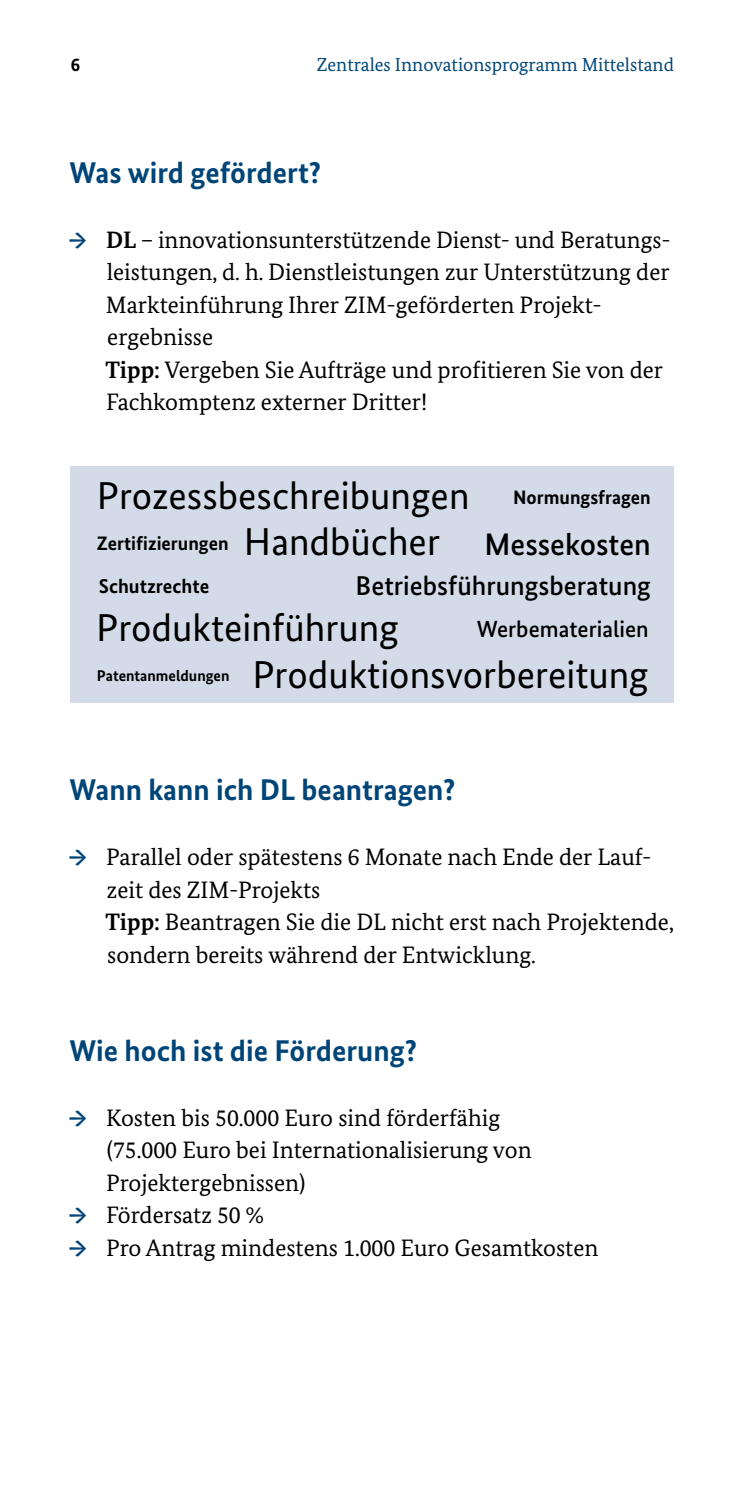
<style>
.page{position:relative;width:745px;height:1489px;background:#fff}
.page>*{position:absolute;margin:0;border:0;box-sizing:border-box;transform-origin:0 0}
.t1{font:39px "Bundes Sans";color:#000}
.t2{font:700 30px "Bundes Sans";color:#004578}
.t3{font:500 27.25px "Bundes Sans";color:#000}
.t4{font:23.75px/32.5px "Bundes Serif";color:#000}
.t5{font:500 23.25px "Bundes Sans";color:#000}
.t6{font:700 20px "Bundes Sans";color:#000}
.t7{font:700 19.5px "Bundes Sans";color:#000}
.t8{font:18.75px "Bundes Serif";color:#004578}
.t9{font:700 18.75px "Bundes Sans";color:#000}
.t10{font:700 15.5px "Bundes Sans";color:#000}
.s1{font-weight:700;color:#004578}
.s2{font-weight:700}
.s3{font-weight:700;font-size:19.5px}
.s4{font-weight:400;font-size:39px}
.s5{font-weight:500;font-size:31px}
</style>
<div class="page">
<div style="left:71px;top:466px;width:602px;height:236px;background:#d4dbe8"></div>
<p class="t9" style="left:71px;top:53px;width:11px">6</p>
<p class="t8" style="left:316px;top:53px;width:358px">Zentrales Innovationsprogramm Mittelstand</p>
<h2 class="t2" style="left:69px;top:154px;width:253px">Was wird gefördert?</h2>
<p class="t4" style="left:105px;top:223px;width:566px;text-indent:-37px"><span class="s1">→</span> <span class="s2">DL</span> – innovationsunterstützende Dienst- und Beratungs&shy;leistungen, d. h. Dienstleistungen zur Unterstützung der Markteinführung Ihrer ZIM-geförderten Projekt&shy;ergebnisse<br><span class="s2">Tipp:</span> Vergeben Sie Aufträge und profitieren Sie von der Fachkomptenz externer Dritter!</p>
<p class="t1" style="left:97px;top:472px;width:555px">Prozessbeschreibungen <span class="s3">Normungsfragen</span></p>
<p class="t7" style="left:97px;top:531px;width:555px">Zertifizierungen <span class="s4">Handbücher</span> <span class="s5">Messekosten</span></p>
<p class="t6" style="left:99px;top:574px;width:112px">Schutzrechte</p>
<p class="t3" style="left:355px;top:569px;width:297px">Betriebsführungsberatung</p>
<p class="t1" style="left:96px;top:604px;width:304px">Produkteinführung</p>
<p class="t5" style="left:476px;top:615px;width:173px">Werbematerialien</p>
<p class="t10" style="left:97px;top:666px;width:134px">Patentanmeldungen</p>
<p class="t1" style="left:252px;top:650px;width:397px">Produktionsvorbereitung</p>
<h2 class="t2" style="left:69px;top:771px;width:387px">Wann kann ich DL beantragen?</h2>
<p class="t4" style="left:105px;top:840px;width:569px;text-indent:-37px"><span class="s1">→</span> Parallel oder spätestens 6 Monate nach Ende der Lauf&shy;zeit des ZIM-Projekts<br><span class="s2">Tipp:</span> Beantragen Sie die DL nicht erst nach Projektende, sondern bereits während der Entwicklung.</p>
<h2 class="t2" style="left:69px;top:1031px;width:349px">Wie hoch ist die Förderung?</h2>
<p class="t4" style="left:106px;top:1100px;width:427px;text-indent:-37px"><span class="s1">→</span> Kosten bis 50.000 Euro sind förderfähig (75.000 Euro bei Internationalisierung von<br>Projektergebnissen)</p>
<p class="t4" style="left:69px;top:1198px;width:197px"><span class="s1">→</span> Fördersatz 50 %</p>
<p class="t4" style="left:69px;top:1230px;width:531px"><span class="s1">→</span> Pro Antrag mindestens 1.000 Euro Gesamtkosten</p>
</div>
